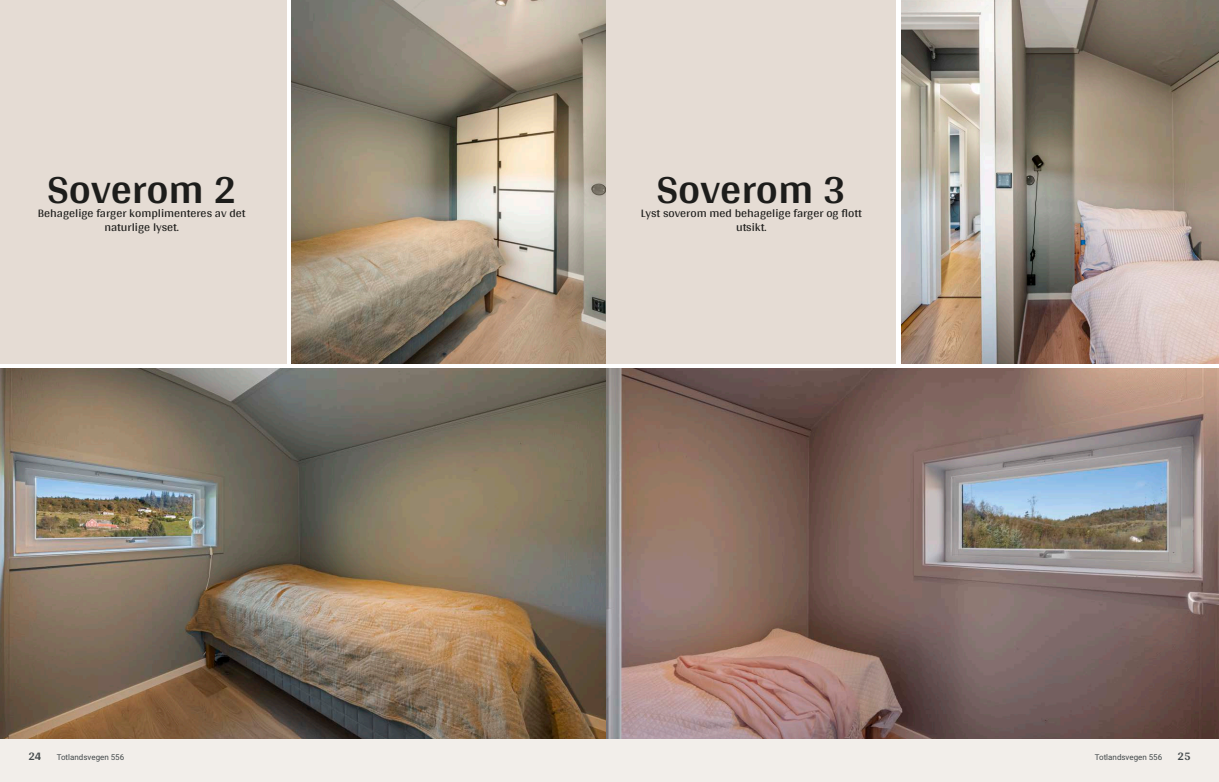
<style>
.page{position:relative;width:1219px;height:782px;background:#fff}
.page>*{position:absolute;margin:0;border:0;box-sizing:border-box;transform-origin:0 0}
.t1{font:700 42px "Arya";color:#1d1d1b}
.t2{font:12px/14px "Arya";color:#1d1d1b;text-align:center}
.t3{font:700 12px "Arya";color:#414749}
.t4{font:8px "Roboto Vitec";color:#414749}
</style>
<div class="page">
<img style="left:0;top:369px;width:607px;height:370px">
<img style="left:292px;top:0;width:315px;height:363px">
<div style="left:0;top:739px;width:612px;height:42px;background:#f2eeea"></div>
<div style="left:0;top:0;width:286px;height:363px;background:#e5dcd4"></div>
<img style="left:607px;top:369px;width:612px;height:370px">
<img style="left:901px;top:0;width:318px;height:363px">
<div style="left:607px;top:739px;width:612px;height:42px;background:#f2eeea"></div>
<div style="left:607px;top:0;width:289px;height:363px;background:#e5dcd4"></div>
<h1 class="t1" style="left:47px;top:163px;width:191px">Soverom 2</h1>
<p class="t2" style="left:38px;top:205px;width:209px">Behagelige farger komplimenteres av det naturlige lyset.</p>
<p class="t3" style="left:28px;top:749px;width:15px">24</p>
<p class="t4" style="left:57px;top:751px;width:69px">Totlandsvegen 556</p>
<h1 class="t1" style="left:657px;top:163px;width:191px">Soverom 3</h1>
<p class="t2" style="left:641px;top:205px;width:223px">Lyst soverom med behagelige farger og flott utsikt.</p>
<p class="t4" style="left:1095px;top:751px;width:69px">Totlandsvegen 556</p>
<p class="t3" style="left:1177px;top:749px;width:15px">25</p>
</div>
